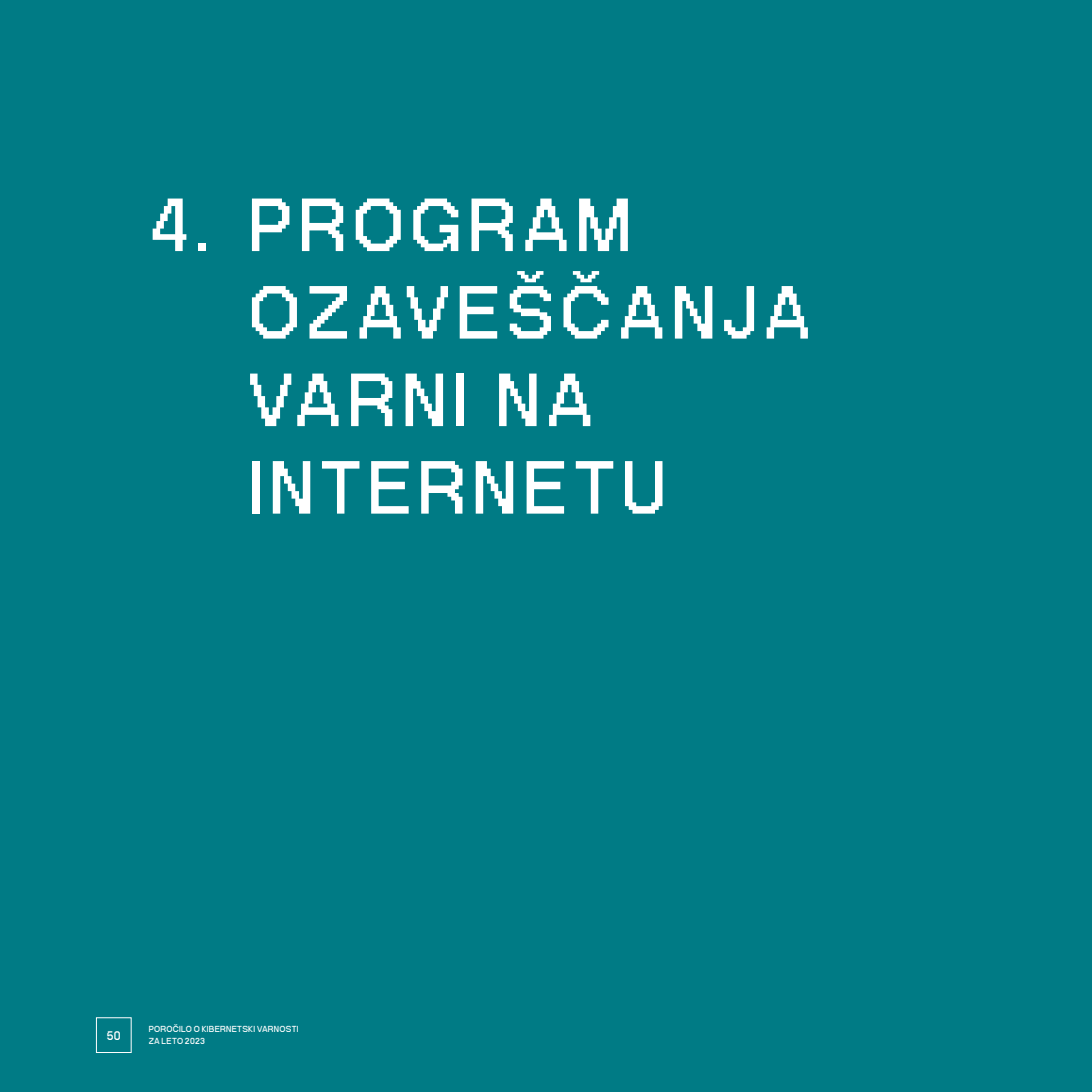
<style>
.page{position:relative;width:1092px;height:1092px;background:#fff}
.page>*{position:absolute;margin:0;border:0;box-sizing:border-box;transform-origin:0 0}
.t1{font:700 105px/87.5px "PP Neue Bit";letter-spacing:.05em;color:#fff}
.t2{font:700 17.5px "PP Neue Bit";color:#fff}
.t3{font:700 12.25px/12.2px "PP Neue Bit";letter-spacing:.015em;color:#fff}
</style>
<div class="page">
<div style="left:0;top:0;width:1091px;height:1091px;background:#007b85"></div>
<h1 class="t1" style="left:248px;top:181px;width:565px;text-indent:-99px">4. PROGRAM<br>OZAVEŠČANJA<br>VARNI NA<br>INTERNETU</h1>
<h2 class="t2" style="left:107px;top:1027px;width:15px">50</h2>
<p class="t3" style="left:149px;top:1022px;width:151px">POROČILO O KIBERNETSKI VARNOSTI<br>ZA LETO 2023</p>
</div>
